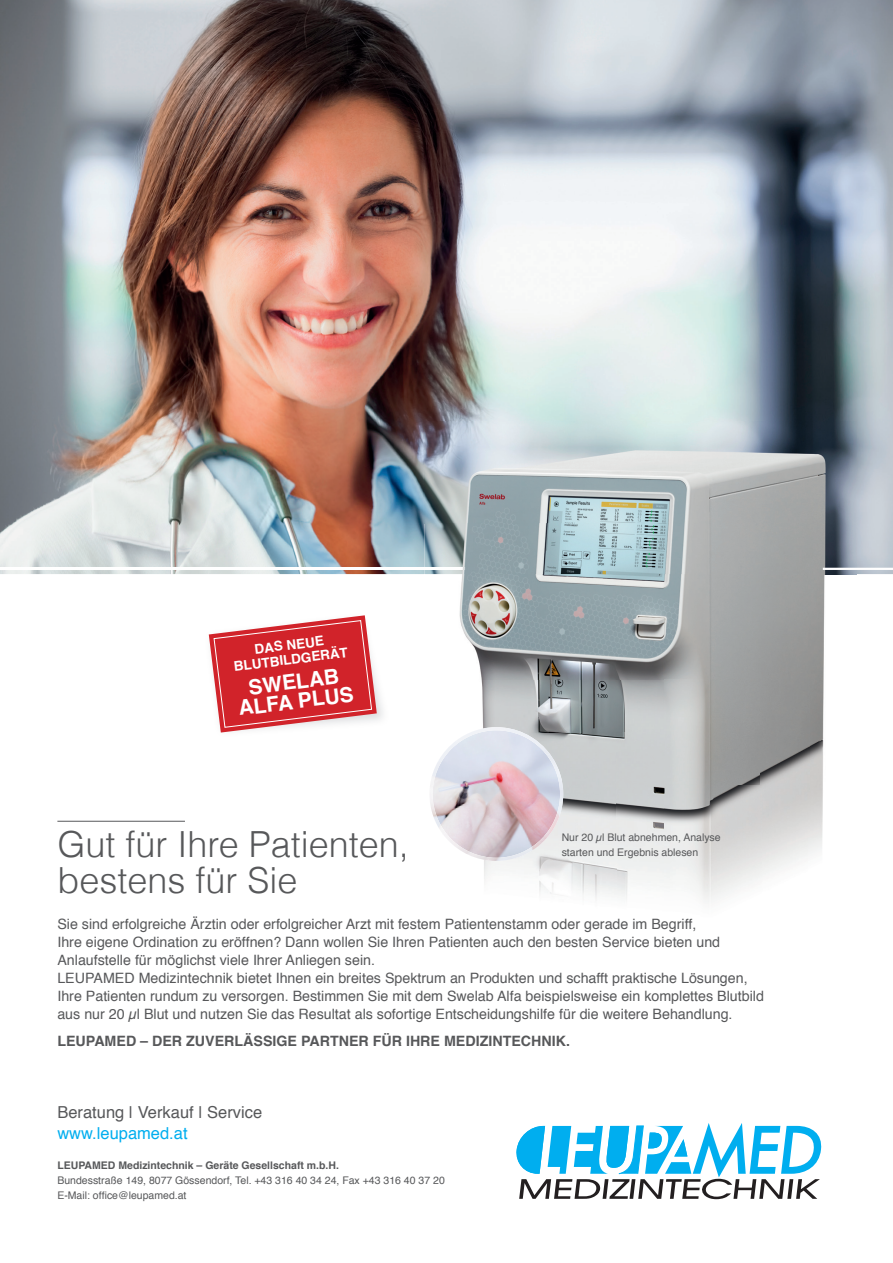
<style>
.page{position:relative;width:893px;height:1263px;background:#fff}
.page>*{position:absolute;margin:0;border:0;box-sizing:border-box;transform-origin:0 0}
.t1{font:300 36px "Helvetica";color:#57585a}
.t2{font:700 21px/19.5px "Helvetica";color:#fff;text-align:center}
.t3{font:16.5px "Helvetica";color:#57585a}
.t4{font:16.5px "Helvetica";color:#00aeef}
.t5{font:14.25px/18px "Helvetica";color:#57585a}
.t6{font:700 14.25px "Helvetica";color:#57585a}
.t7{font:700 13.5px/14.4px "Helvetica";color:#fff;text-align:center}
.t8{font:10.5px/15px "Helvetica";color:#57585a}
.t9{font:700 10.5px "Helvetica";color:#57585a}
</style>
<div class="page">
<img style="left:0;top:0;width:893px;height:574px">
<hr style="left:0;top:568px;width:487px;height:2px;background:#fff">
<img style="left:433px;top:574px;width:376px;height:106px">
<img style="left:809px;top:574px;width:48px;height:280px">
<img style="left:481px;top:680px;width:184px;height:53px">
<img style="left:665px;top:680px;width:144px;height:223px">
<img style="left:563px;top:733px;width:54px;height:106px">
<img style="left:617px;top:733px;width:48px;height:166px">
<img style="left:484px;top:839px;width:133px;height:60px">
<img style="left:424px;top:422px;width:433px;height:152px">
<img style="left:424px;top:568px;width:63px;height:2px">
<hr style="left:823px;top:568px;width:70px;height:2px;background:#fff">
<img style="left:446px;top:727px;width:117px;height:134px">
<img style="left:431px;top:740px;width:26px;height:46px">
<img style="left:456px;top:727px;width:49px;height:17px">
<img style="left:504px;top:728px;width:46px;height:27px">
<img style="left:430px;top:785px;width:16px;height:48px">
<img style="left:546px;top:754px;width:17px;height:48px">
<img style="left:443px;top:833px;width:46px;height:27px">
<img style="left:488px;top:844px;width:48px;height:17px">
<img style="left:535px;top:802px;width:28px;height:46px">
<svg style="left:516px;top:1123px;width:306px;height:76px"></svg>
<hr style="left:57px;top:821px;width:128px;height:1px;background:#57585a">
<img style="left:208px;top:634px;width:175px;height:99px">
<svg style="left:209px;top:615px;width:168px;height:117px"></svg>
<p class="t7" style="left:231px;top:645px;width:116px;rotate:-7deg">DAS NEUE<br>BLUTBILDGERÄT</p>
<h2 class="t2" style="left:235px;top:679px;width:117px;rotate:-7deg">SWELAB<br>ALFA PLUS</h2>
<h1 class="t1" style="left:57px;top:815px;width:353px">Gut für Ihre Patienten,</h1>
<h1 class="t1" style="left:57px;top:851px;width:242px">bestens für Sie</h1>
<p class="t8" style="left:562px;top:830px;width:160px">Nur 20 µl Blut abnehmen, Analyse</p>
<p class="t8" style="left:562px;top:845px;width:138px">starten und Ergebnis ablesen</p>
<p class="t5" style="left:57px;top:916px;width:708px">Sie sind erfolgreiche Ärztin oder erfolgreicher Arzt mit festem Patientenstamm oder gerade im Begriff,<br>Ihre eigene Ordination zu eröffnen? Dann wollen Sie Ihren Patienten auch den besten Service bieten und Anlaufstelle für möglichst viele Ihrer Anliegen sein.<br>LEUPAMED Medizintechnik bietet Ihnen ein breites Spektrum an Produkten und schafft praktische Lösungen, Ihre Patienten rundum zu versorgen. Bestimmen Sie mit dem Swelab Alfa beispielsweise ein komplettes Blutbild aus nur 20 µl Blut und nutzen Sie das Resultat als sofortige Entscheidungshilfe für die weitere Behandlung.</p>
<p class="t6" style="left:57px;top:1029px;width:514px">LEUPAMED – DER ZUVERLÄSSIGE PARTNER FÜR IHRE MEDIZINTECHNIK.</p>
<p class="t3" style="left:57px;top:1100px;width:206px">Beratung | Verkauf | Service</p>
<p class="t4" style="left:57px;top:1121px;width:132px">www.leupamed.at</p>
<p class="t9" style="left:57px;top:1157px;width:283px">LEUPAMED Medizintechnik – Geräte Gesellschaft m.b.H.</p>
<p class="t8" style="left:57px;top:1173px;width:389px">Bundesstraße 149, 8077 Gössendorf, Tel. +43 316 40 34 24, Fax +43 316 40 37 20<br>E-Mail: office@leupamed.at</p>
</div>
